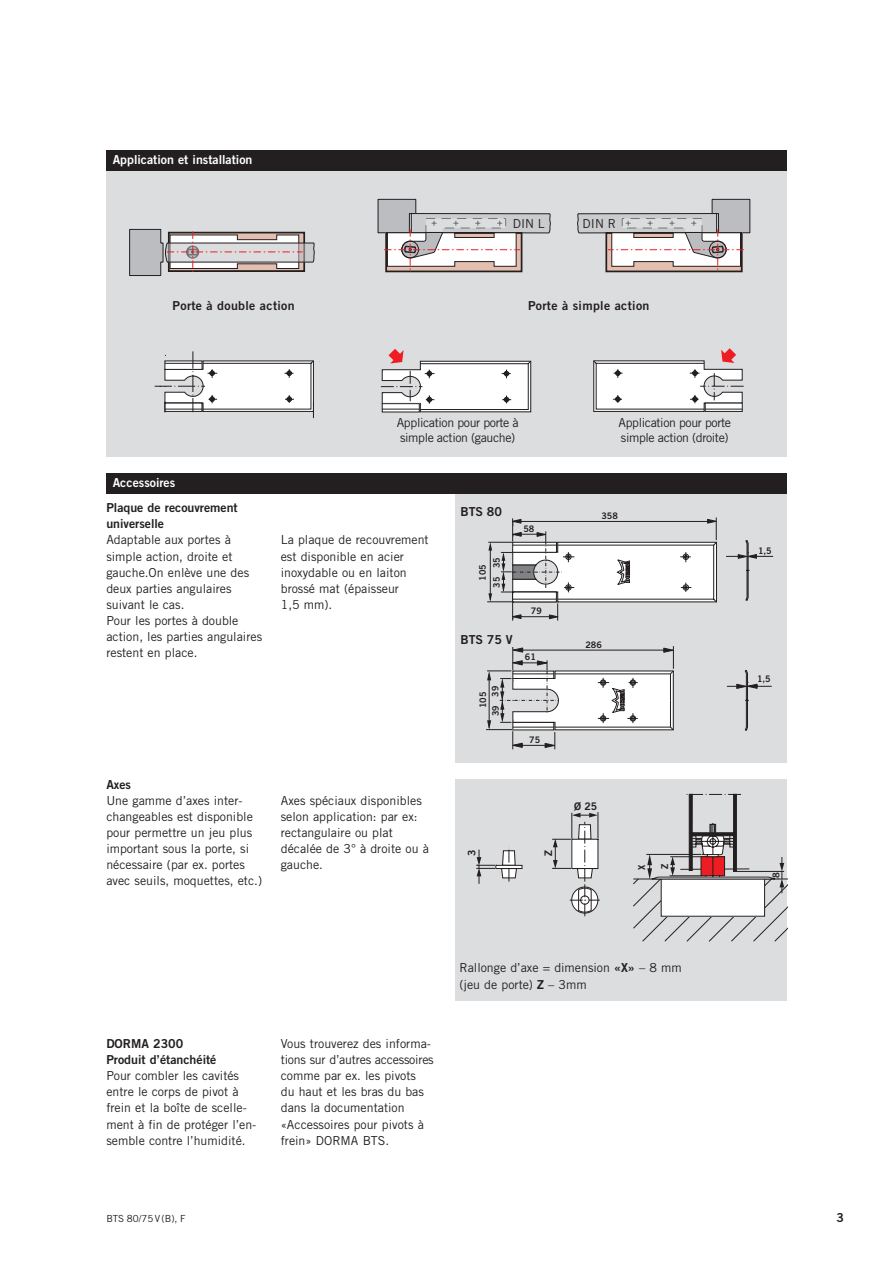
<style>
.page{position:relative;width:893px;height:1263px;background:#fff}
.page>*{position:absolute;margin:0;border:0;box-sizing:border-box;transform-origin:0 0}
.t1{font:12.3px/16px "Trade Gothic";color:#231f20}
.t2{font:12.3px/14.5px "Trade Gothic";letter-spacing:-.03em;color:#231f20}
.t3{font:12.3px/16px "Trade Gothic Bold Two";color:#231f20}
.t4{font:12.3px "Trade Gothic Bold Two";letter-spacing:.03em;color:#231f20}
.t5{font:12.3px "Trade Gothic Bold Two";color:#fff}
.t6{font:10.5px "Trade Gothic Bold Two";color:#231f20}
.t7{font:9.75px "Trade Gothic";color:#231f20}
.t8{font:9.45px "Trade Gothic Bold Two";color:#231f20}
.t9{font:9px/14px "Trade Gothic Bold Two";color:#231f20}
.s1{font-family:"Trade Gothic Bold Two"}
</style>
<div class="page">
<div style="left:455px;top:493px;width:332px;height:270px;background:#dcdddf"></div>
<svg style="left:726px;top:540px;width:47px;height:61px"></svg>
<svg style="left:726px;top:670px;width:45px;height:61px"></svg>
<svg style="left:487px;top:518px;width:230px;height:103px"></svg>
<svg style="left:486px;top:646px;width:188px;height:103px"></svg>
<div style="left:106px;top:169px;width:681px;height:287px;background:#dcdddf"></div>
<svg style="left:129px;top:229px;width:186px;height:47px"></svg>
<svg style="left:377px;top:198px;width:174px;height:75px"></svg>
<svg style="left:577px;top:198px;width:173px;height:75px"></svg>
<svg style="left:155px;top:348px;width:588px;height:71px"></svg>
<div style="left:106px;top:150px;width:681px;height:21px;background:#231f20"></div>
<div style="left:106px;top:473px;width:681px;height:21px;background:#231f20"></div>
<div style="left:455px;top:780px;width:332px;height:221px;background:#dcdddf"></div>
<svg style="left:633px;top:793px;width:154px;height:149px"></svg>
<svg style="left:476px;top:812px;width:123px;height:104px"></svg>
<p class="t5" style="left:113px;top:155px;width:141px">Application et installation</p>
<p class="t1" style="left:513px;top:217px;width:33px">DIN L</p>
<p class="t1" style="left:582px;top:217px;width:35px">DIN R</p>
<p class="t4" style="left:173px;top:301px;width:124px">Porte à double action</p>
<p class="t4" style="left:528px;top:301px;width:123px">Porte à simple action</p>
<p class="t5" style="left:113px;top:478px;width:64px">Accessoires</p>
<p class="t2" style="left:397px;top:417px;width:123px">Application pour porte à simple action (gauche)</p>
<p class="t2" style="left:618px;top:417px;width:114px">Application pour porte simple action (droite)</p>
<p class="t3" style="left:106px;top:501px;width:133px">Plaque de recouvrement universelle</p>
<p class="t1" style="left:106px;top:533px;width:157px">Adaptable aux portes à simple action, droite et gauche.On enlève une des deux parties angulaires suivant le cas.<br>Pour les portes à double action, les parties angulaires restent en place.</p>
<p class="t1" style="left:281px;top:533px;width:149px">La plaque de recouvrement est disponible en acier inoxydable ou en laiton brossé mat (épaisseur<br>1,5 mm).</p>
<p class="t3" style="left:106px;top:777px;width:26px">Axes</p>
<p class="t1" style="left:106px;top:793px;width:157px">Une gamme d’axes inter&shy;changeables est disponible pour permettre un jeu plus important sous la porte, si nécessaire (par ex. portes avec seuils, moquettes, etc.)</p>
<p class="t1" style="left:281px;top:793px;width:150px">Axes spéciaux disponibles selon application: par ex: rectangulaire ou plat décalée de 3° à droite ou à gauche.</p>
<p class="t3" style="left:460px;top:504px;width:43px">BTS 80</p>
<p class="t9" style="left:601px;top:509px;width:18px">358</p>
<p class="t9" style="left:490px;top:568px;width:12px;rotate:-90deg">35</p>
<p class="t9" style="left:476px;top:588px;width:25px;text-indent:7px;rotate:-90deg">105<br>35</p>
<p class="t3" style="left:460px;top:633px;width:54px">BTS 75 V</p>
<p class="t9" style="left:489px;top:697px;width:12px;rotate:-90deg">39</p>
<p class="t9" style="left:477px;top:716px;width:26px;line-height:12.6px;text-indent:8px;rotate:-90deg">105<br>39</p>
<p class="t9" style="left:523px;top:522px;width:12px">58</p>
<p class="t9" style="left:531px;top:605px;width:13px">79</p>
<p class="t9" style="left:525px;top:651px;width:12px">61</p>
<p class="t9" style="left:529px;top:734px;width:12px">75</p>
<p class="t9" style="left:585px;top:638px;width:18px">286</p>
<p class="t6" style="left:468px;top:856px;width:8px;rotate:-90deg">3</p>
<p class="t6" style="left:544px;top:856px;width:7px;rotate:-90deg">Z</p>
<p class="t6" style="left:574px;top:802px;width:25px">Ø 25</p>
<p class="t8" style="left:638px;top:870px;width:7px;rotate:-90deg">X</p>
<p class="t8" style="left:661px;top:869px;width:7px;rotate:-90deg">Z</p>
<p class="t9" style="left:758px;top:545px;width:15px">1,5</p>
<p class="t9" style="left:757px;top:673px;width:15px">1,5</p>
<p class="t8" style="left:772px;top:878px;width:7px;rotate:-90deg">8</p>
<p class="t3" style="left:106px;top:1037px;width:112px">DORMA 2300<br>Produit d’étanchéité</p>
<p class="t1" style="left:106px;top:1069px;width:151px">Pour combler les cavités entre le corps de pivot à frein et la boîte de scelle&shy;ment à fin de protéger l’en&shy;semble contre l’humidité.</p>
<p class="t1" style="left:281px;top:1037px;width:154px">Vous trouverez des informa&shy;tions sur d’autres accessoires comme par ex. les pivots<br>du haut et les bras du bas dans la documentation «Accessoires pour pivots à frein» DORMA BTS.</p>
<p class="t1" style="left:459px;top:960px;width:224px;line-height:16.8px">Rallonge d’axe = dimension <span class="s1">«X»</span> – 8 mm (jeu de porte) <span class="s1">Z</span> – 3mm</p>
<p class="t7" style="left:106px;top:1215px;width:81px">BTS 80/75V(B), F</p>
<p class="t3" style="left:836px;top:1211px;width:9px">3</p>
</div>
